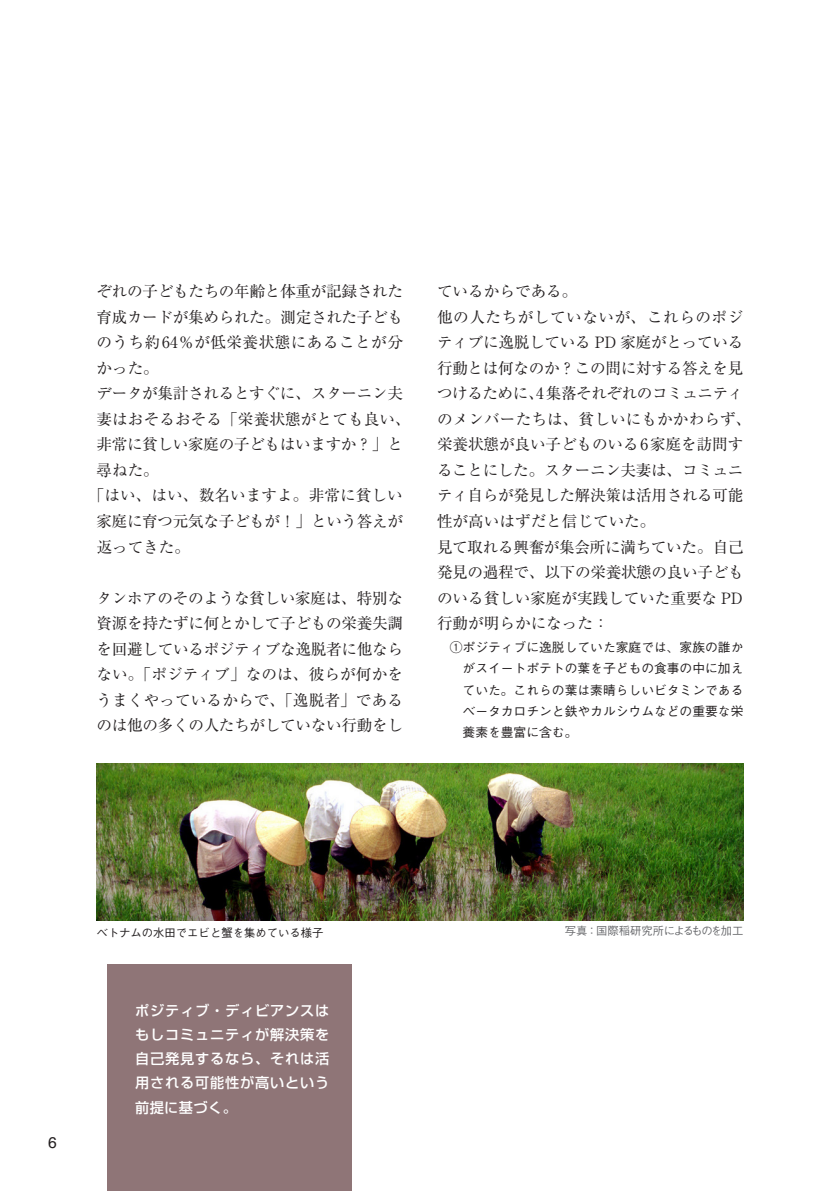
<style>
.page{position:relative;width:840px;height:1191px;background:#fff}
.page>*{position:absolute;margin:0;border:0;box-sizing:border-box;transform-origin:0 0}
.t1{font:15.6px/25.6px "Ryumin Pro";letter-spacing:-.015em;color:#231f20;text-align:justify}
.t2{font:15.6px "Helvetica";color:#231f20}
.t3{font:500 14.2px/24px "Shin Go Pro";letter-spacing:.055em;color:#fff;text-align:justify}
.t4{font:500 12.8px/21.2px "Gothic BBB Pro";color:#231f20;text-align:justify}
.t5{font:500 11.4px "Gothic BBB Pro";color:#231f20}
.t6{font:500 11.4px "Gothic BBB Pro";letter-spacing:-.02em;color:#6c6d70}
</style>
<div class="page">
<img style="left:96px;top:763px;width:647px;height:157px">
<div style="left:108px;top:964px;width:243px;height:227px;background:#8f7577"></div>
<p class="t1" style="left:96px;top:277px;width:308px">ぞれの子どもたちの年齢と体重が記録された育成カードが集められた。測定された子どものうち約64％が低栄養状態にあることが分かった。</p>
<p class="t1" style="left:96px;top:380px;width:315px;text-align:left">データが集計されるとすぐに、スターニン夫妻はおそるおそる「栄養状態がとても良い、非常に貧しい家庭の子どもはいますか？」と尋ねた。</p>
<p class="t1" style="left:96px;top:482px;width:308px;text-indent:-8px">「はい、はい、数名いますよ。非常に貧しい家庭に育つ元気な子どもが！」という答えが返ってきた。</p>
<p class="t1" style="left:96px;top:584px;width:308px">タンホアのそのような貧しい家庭は、特別な資源を持たずに何とかして子どもの栄養失調を回避しているポジティブな逸脱者に他ならない。「ポジティブ」なのは、彼らが何かをうまくやっているからで、「逸脱者」であるのは他の多くの人たちがしていない行動をし</p>
<p class="t1" style="left:437px;top:277px;width:142px">ているからである。</p>
<p class="t1" style="left:437px;top:303px;width:316px;text-align:left">他の人たちがしていないが、これらのポジティブに逸脱している PD 家庭がとっている行動とは何なのか？この問に対する答えを見つけるために、4集落それぞれのコミュニティのメンバーたちは、貧しいにもかかわらず、栄養状態が良い子どものいる6家庭を訪問することにした。スターニン夫妻は、コミュニティ自らが発見した解決策は活用される可能性が高いはずだと信じていた。</p>
<p class="t1" style="left:437px;top:533px;width:308px">見て取れる興奮が集会所に満ちていた。自己発見の過程で、以下の栄養状態の良い子どものいる貧しい家庭が実践していた重要な PD行動が明らかになった：</p>
<p class="t4" style="left:462px;top:635px;width:282px;text-indent:-13px">①ポジティブに逸脱していた家庭では、家族の誰かがスイートポテトの葉を子どもの食事の中に加えていた。これらの葉は素晴らしいビタミンであるベータカロチンと鉄やカルシウムなどの重要な栄養素を豊富に含む。</p>
<p class="t2" style="left:48px;top:1128px;width:10px">6</p>
<p class="t5" style="left:96px;top:923px;width:228px">ベトナムの水田でエビと蟹を集めている様子</p>
<p class="t6" style="left:564px;top:921px;width:180px">写真：国際稲研究所によるものを加工</p>
<p class="t3" style="left:135px;top:997px;width:195px">ポジティブ・ディビアンスはもしコミュニティが解決策を自己発見するなら、それは活用される可能性が高いという前提に基づく。</p>
</div>
